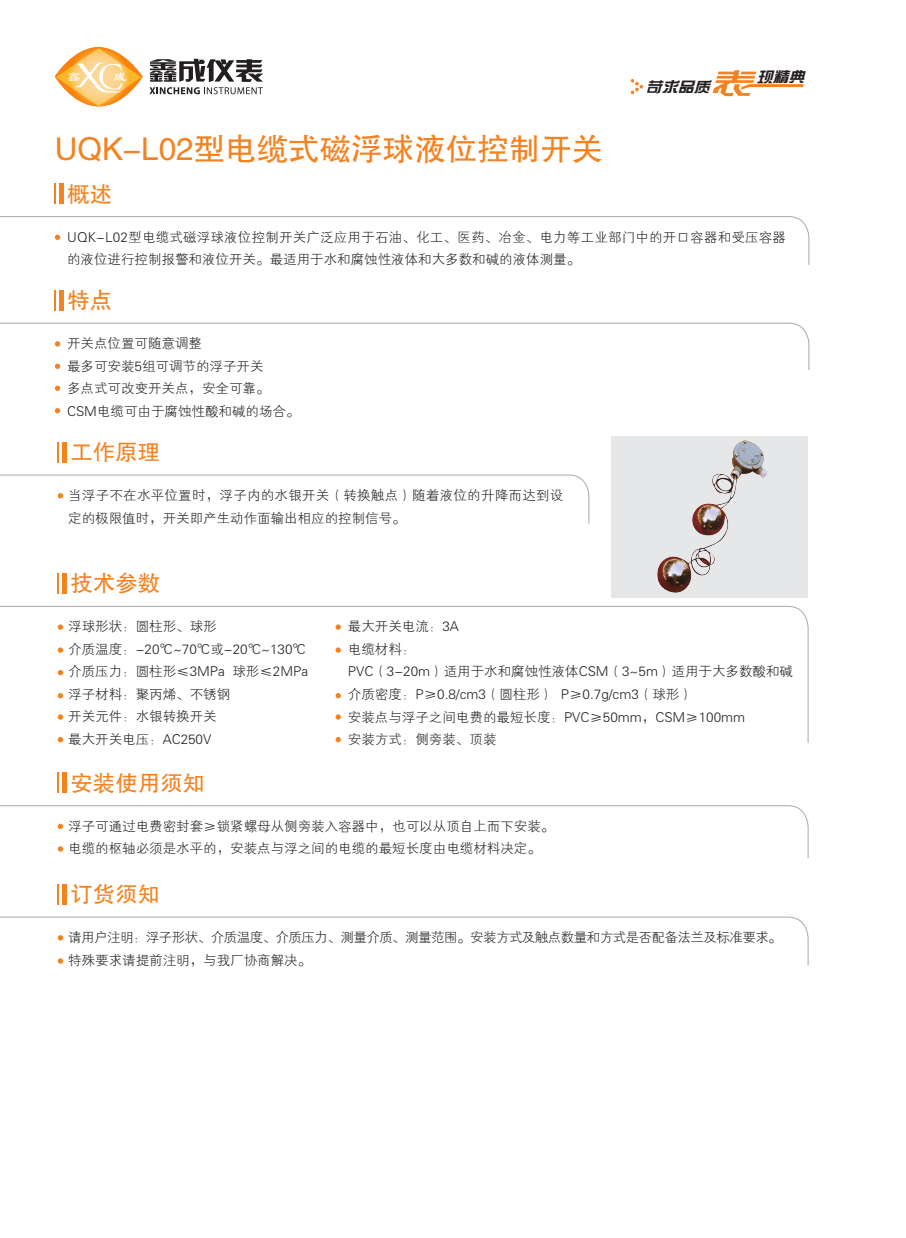
<style>
.page{position:relative;width:906px;height:1238px;background:#fff}
.page>*{position:absolute;margin:0;border:0;box-sizing:border-box;transform-origin:0 0}
.t1{font:31.5px "FZHTJW GB1 0";color:#f58220}
.t2{font:22.5px "FZHTJW GB1 0";color:#f58220}
.t3{font:italic 14.4px "FZZYJW GB1 0";color:#231f20;scale:1.11 1}
.t4{font:13.5px/22.5px "FZXH1 JW GB1 0";color:#231f20}
.t5{font:13.5px/22.5px "FZXH1 JW GB1 0";letter-spacing:-.04em;color:#231f20}
.t6{font:13.5px/22.5px "FZXH1 JW GB1 0";letter-spacing:.02em;color:#231f20}
</style>
<div class="page">
<div style="left:59px;top:183px;width:5px;height:21px;background:#f58220"></div>
<svg style="left:55px;top:183px;width:1px;height:21px"></svg>
<svg style="left:0;top:216px;width:809px;height:49px"></svg>
<div style="left:59px;top:290px;width:5px;height:20px;background:#f58220"></div>
<svg style="left:55px;top:290px;width:1px;height:20px"></svg>
<svg style="left:0;top:322px;width:809px;height:48px"></svg>
<svg style="left:55px;top:385px;width:5px;height:6px"></svg>
<svg style="left:55px;top:408px;width:5px;height:5px"></svg>
<svg style="left:630px;top:79px;width:13px;height:15px"></svg>
<svg style="left:713px;top:70px;width:91px;height:26px"></svg>
<svg style="left:56px;top:48px;width:85px;height:58px"></svg>
<svg style="left:149px;top:59px;width:114px;height:35px"></svg>
<div style="left:612px;top:436px;width:196px;height:161px;background:#e6e7e9"></div>
<div style="left:62px;top:442px;width:5px;height:20px;background:#f58220"></div>
<svg style="left:58px;top:442px;width:1px;height:20px"></svg>
<svg style="left:0;top:474px;width:589px;height:50px"></svg>
<div style="left:62px;top:772px;width:5px;height:21px;background:#f58220"></div>
<svg style="left:58px;top:772px;width:1px;height:21px"></svg>
<svg style="left:0;top:805px;width:809px;height:53px"></svg>
<div style="left:62px;top:884px;width:5px;height:20px;background:#f58220"></div>
<svg style="left:58px;top:884px;width:1px;height:20px"></svg>
<svg style="left:0;top:916px;width:809px;height:50px"></svg>
<svg style="left:0;top:606px;width:809px;height:137px"></svg>
<div style="left:62px;top:573px;width:5px;height:21px;background:#f58220"></div>
<svg style="left:58px;top:573px;width:1px;height:21px"></svg>
<svg style="left:58px;top:624px;width:5px;height:5px"></svg>
<svg style="left:58px;top:647px;width:5px;height:5px"></svg>
<svg style="left:58px;top:670px;width:5px;height:5px"></svg>
<svg style="left:58px;top:693px;width:5px;height:5px"></svg>
<svg style="left:58px;top:714px;width:5px;height:5px"></svg>
<svg style="left:58px;top:737px;width:5px;height:5px"></svg>
<svg style="left:335px;top:624px;width:6px;height:5px"></svg>
<svg style="left:335px;top:647px;width:6px;height:5px"></svg>
<svg style="left:335px;top:693px;width:6px;height:5px"></svg>
<svg style="left:335px;top:714px;width:6px;height:5px"></svg>
<svg style="left:335px;top:737px;width:6px;height:5px"></svg>
<img style="left:658px;top:440px;width:109px;height:152px">
<p class="t3" style="left:645px;top:79px;width:63px">苛求品质</p>
<p class="t3" style="left:756px;top:69px;width:49px">现精典</p>
<h1 class="t1" style="left:55px;top:132px;width:550px">UQK-L02型电缆式磁浮球液位控制开关</h1>
<h2 class="t2" style="left:67px;top:181px;width:46px">概述</h2>
<p class="t4" style="left:67px;top:226px;width:720px">UQK-L02型电缆式磁浮球液位控制开关广泛应用于石油、化工、医药、冶金、电力等工业部门中的开口容器和受压容器的液位进行控制报警和液位开关。最适用于水和腐蚀性液体和大多数和碱的液体测量。</p>
<h2 class="t2" style="left:67px;top:288px;width:46px">特点</h2>
<p class="t4" style="left:67px;top:333px;width:234px">开关点位置可随意调整<br>最多可安装5组可调节的浮子开关<br>多点式可改变开关点，安全可靠。<br>CSM电缆可由于腐蚀性酸和碱的场合。</p>
<h2 class="t2" style="left:70px;top:440px;width:91px">工作原理</h2>
<p class="t6" style="left:68px;top:484px;width:496px">当浮子不在水平位置时，浮子内的水银开关（转换触点）随着液位的升降而达到设定的极限值时，开关即产生动作面输出相应的控制信号。</p>
<h2 class="t2" style="left:70px;top:571px;width:91px">技术参数</h2>
<p class="t4" style="left:68px;top:616px;width:241px">浮球形状：圆柱形、球形<br>介质温度：-20℃~70℃或-20℃~130℃介质压力：圆柱形≤3MPa 球形≤2MPa浮子材料：聚丙烯、不锈钢<br>开关元件：水银转换开关<br>最大开关电压：AC250V</p>
<p class="t4" style="left:348px;top:616px;width:446px">最大开关电流：3A<br>电缆材料：<br>PVC（3-20m）适用于水和腐蚀性液体CSM（3~5m）适用于大多数酸和碱介质密度：P≥0.8/cm3（圆柱形） P≥0.7g/cm3（球形）<br>安装点与浮子之间电费的最短长度：PVC≥50mm，CSM≥100mm<br>安装方式：侧旁装、顶装</p>
<h2 class="t2" style="left:70px;top:770px;width:136px">安装使用须知</h2>
<p class="t4" style="left:68px;top:815px;width:488px">浮子可通过电费密封套≥锁紧螺母从侧旁装入容器中，也可以从顶自上而下安装。电缆的枢轴必须是水平的，安装点与浮之间的电缆的最短长度由电缆材料决定。</p>
<h2 class="t2" style="left:70px;top:881px;width:91px">订货须知</h2>
<p class="t5" style="left:68px;top:926px;width:715px">请用户注明：浮子形状、介质温度、介质压力、测量介质、测量范围。安装方式及触点数量和方式是否配备法兰及标准要求。特殊要求请提前注明，与我厂协商解决。</p>
</div>
